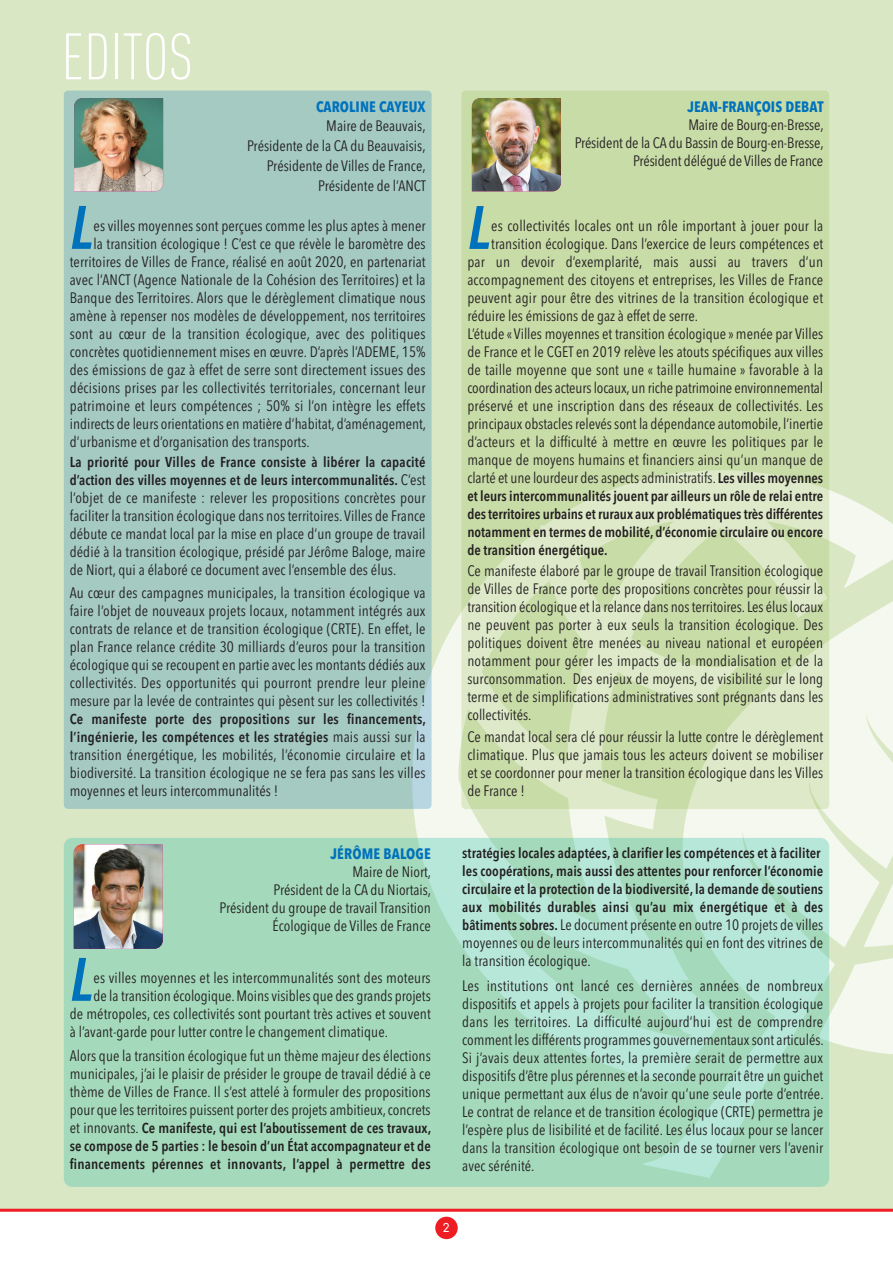
<style>
.page{position:relative;width:893px;height:1263px;background:#fff}
.page>*{position:absolute;margin:0;border:0;box-sizing:border-box;transform-origin:0 0}
.t1{font:300 condensed 64.5px "DIN Pro";color:#fff}
.t2{font:italic 600 60.6px "Avenir Next Condensed";color:#0072bc}
.t3{font:15px/18px "Avenir Next Condensed";letter-spacing:.005em;color:#231f20;text-align:justify}
.t4{font:700 15px "Avenir Next Condensed";letter-spacing:.005em;color:#0072bc}
.t5{font:600 14.25px/18px "Avenir Next Condensed";letter-spacing:.005em;color:#231f20}
.t6{font:13.5px "Duepuntozero";color:#fff}
.s1{font-weight:400;font-size:15px}
.s2{font-weight:600;font-size:14.25px}
</style>
<div class="page">
<div style="left:435px;top:1217px;width:23px;height:22px;background:#ee1d23;border-radius:50%"></div>
<div style="left:0;top:0;width:893px;height:1211px;background:#dae7c5"></div>
<svg style="left:413px;top:490px;width:480px;height:688px;fill:#f4f8ee"></svg>
<hr style="left:0;top:1209px;width:893px;height:3px;background:#ee1d23">
<div style="left:64px;top:91px;width:368px;height:718px;background:#a4cac2;border-radius:4px"></div>
<div style="left:64px;top:838px;width:765px;height:349px;background:#00b59d;border-radius:9px;opacity:.25"></div>
<div style="left:461px;top:91px;width:368px;height:718px;background:#84b133;border-radius:4px;opacity:.2"></div>
<img style="left:74px;top:98px;width:89px;height:93px">
<img style="left:74px;top:844px;width:89px;height:105px">
<img style="left:472px;top:98px;width:89px;height:93px">
<h1 class="t1" style="left:61px;top:33px;width:133px">EDITOS</h1>
<p class="t4" style="left:316px;top:97px;width:111px">CAROLINE CAYEUX</p>
<p class="t3" style="left:247px;top:116px;width:180px;line-height:20px;text-align:right">Maire de Beauvais,<br>Présidente de la CA du Beauvaisis,<br>Présidente de Villes de France,<br>Présidente de l’ANCT</p>
<h2 class="t2" style="left:70px;top:191px;width:25px">L</h2>
<p class="t3" style="left:94px;top:216px;width:333px">es villes moyennes sont perçues comme les plus aptes à mener</p>
<p class="t3" style="left:94px;top:234px;width:333px">la transition écologique ! C’est ce que révèle le baromètre des</p>
<p class="t3" style="left:70px;top:252px;width:357px">territoires de Villes de France, réalisé en août 2020, en partenariat</p>
<p class="t3" style="left:70px;top:270px;width:357px">avec l’ANCT (Agence Nationale de la Cohésion des Territoires) et la</p>
<p class="t3" style="left:70px;top:288px;width:357px">Banque des Territoires. Alors que le dérèglement climatique nous</p>
<p class="t3" style="left:70px;top:306px;width:357px">amène à repenser nos modèles de développement, nos territoires</p>
<p class="t3" style="left:70px;top:324px;width:357px">sont au cœur de la transition écologique, avec des politiques</p>
<p class="t3" style="left:70px;top:342px;width:357px">concrètes quotidiennement mises en œuvre. D’après l’ADEME, 15%</p>
<p class="t3" style="left:70px;top:360px;width:357px">des émissions de gaz à effet de serre sont directement issues des</p>
<p class="t3" style="left:70px;top:378px;width:357px">décisions prises par les collectivités territoriales, concernant leur</p>
<p class="t3" style="left:70px;top:396px;width:357px">patrimoine et leurs compétences ; 50% si l’on intègre les effets</p>
<p class="t3" style="left:70px;top:414px;width:358px">indirects de leurs orientations en matière d’habitat, d’aménagement,</p>
<p class="t3" style="left:70px;top:432px;width:242px">d’urbanisme et d’organisation des transports.</p>
<p class="t5" style="left:70px;top:452px;width:357px">La priorité pour Villes de France consiste à libérer la capacité d’action des villes moyennes et de leurs intercommunalités. <span class="s1">C’est</span></p>
<p class="t3" style="left:70px;top:488px;width:357px">l’objet de ce manifeste : relever les propositions concrètes pour faciliter la transition écologique dans nos territoires. Villes de France débute ce mandat local par la mise en place d’un groupe de travail dédié à la transition écologique, présidé par Jérôme Baloge, maire de Niort, qui a élaboré ce document avec l’ensemble des élus.</p>
<p class="t3" style="left:70px;top:583px;width:357px">Au cœur des campagnes municipales, la transition écologique va faire l’objet de nouveaux projets locaux, notamment intégrés aux contrats de relance et de transition écologique (CRTE). En effet, le plan France relance crédite 30 milliards d’euros pour la transition écologique qui se recoupent en partie avec les montants dédiés aux collectivités. Des opportunités qui pourront prendre leur pleine mesure par la levée de contraintes qui pèsent sur les collectivités !</p>
<p class="t5" style="left:70px;top:709px;width:358px">Ce manifeste porte des propositions sur les financements, l’ingénierie, les compétences et les stratégies <span class="s1">mais aussi sur la</span></p>
<p class="t3" style="left:70px;top:745px;width:357px">transition énergétique, les mobilités, l’économie circulaire et la biodiversité. La transition écologique ne se fera pas sans les villes moyennes et leurs intercommunalités !</p>
<p class="t4" style="left:330px;top:844px;width:102px">JÉRÔME BALOGE</p>
<p class="t3" style="left:219px;top:862px;width:213px;text-align:right">Maire de Niort,<br>Président de la CA du Niortais,<br>Président du groupe de travail Transition<br>Écologique de Villes de France</p>
<h2 class="t2" style="left:70px;top:943px;width:25px">L</h2>
<p class="t3" style="left:94px;top:968px;width:339px">es villes moyennes et les intercommunalités sont des moteurs</p>
<p class="t3" style="left:94px;top:986px;width:339px">de la transition écologique.Moins visibles que des grands projets</p>
<p class="t3" style="left:70px;top:1004px;width:362px">de métropoles, ces collectivités sont pourtant très actives et souvent</p>
<p class="t3" style="left:70px;top:1022px;width:320px">à l’avant-garde pour lutter contre le changement climatique.</p>
<p class="t3" style="left:70px;top:1046px;width:362px">Alors que la transition écologique fut un thème majeur des élections municipales, j’ai le plaisir de présider le groupe de travail dédié à ce thème de Villes de France. Il s’est attelé à formuler des propositions pour que les territoires puissent porter des projets ambitieux,concrets</p>
<p class="t5" style="left:70px;top:1119px;width:363px;text-align:justify"><span class="s1">et innovants.</span> Ce manifeste, qui est l’aboutissement de ces travaux, se compose de 5 parties : le besoin d’un État accompagnateur et de financements pérennes et innovants, l’appel à permettre des</p>
<p class="t4" style="left:687px;top:97px;width:138px">JEAN-FRANÇOIS DEBAT</p>
<p class="t3" style="left:575px;top:115px;width:250px;text-align:right">Maire de Bourg-en-Bresse,<br>Président de la CA du Bassin de Bourg-en-Bresse,<br>Président délégué de Villes de France</p>
<h2 class="t2" style="left:467px;top:191px;width:25px">L</h2>
<p class="t3" style="left:491px;top:216px;width:333px">es collectivités locales ont un rôle important à jouer pour la</p>
<p class="t3" style="left:491px;top:234px;width:333px">transition écologique. Dans l’exercice de leurs compétences et</p>
<p class="t3" style="left:467px;top:252px;width:357px">par un devoir d’exemplarité, mais aussi au travers d’un</p>
<p class="t3" style="left:467px;top:270px;width:357px">accompagnement des citoyens et entreprises, les Villes de France</p>
<p class="t3" style="left:467px;top:288px;width:357px">peuvent agir pour être des vitrines de la transition écologique et</p>
<p class="t3" style="left:467px;top:306px;width:232px">réduire les émissions de gaz à effet de serre.</p>
<p class="t3" style="left:467px;top:324px;width:357px">L’étude « Villes moyennes et transition écologique » menée par Villes</p>
<p class="t3" style="left:467px;top:342px;width:357px">de France et le CGET en 2019 relève les atouts spécifiques aux villes</p>
<p class="t3" style="left:467px;top:360px;width:357px">de taille moyenne que sont une « taille humaine » favorable à la</p>
<p class="t3" style="left:467px;top:378px;width:357px">coordination des acteurs locaux, un riche patrimoine environnemental</p>
<p class="t3" style="left:467px;top:396px;width:357px">préservé et une inscription dans des réseaux de collectivités. Les</p>
<p class="t3" style="left:467px;top:414px;width:357px">principaux obstacles relevés sont la dépendance automobile, l’inertie</p>
<p class="t3" style="left:467px;top:432px;width:357px">d’acteurs et la difficulté à mettre en œuvre les politiques par le</p>
<p class="t3" style="left:467px;top:450px;width:357px">manque de moyens humains et financiers ainsi qu’un manque de</p>
<p class="t3" style="left:467px;top:468px;width:357px">clarté et une lourdeur des aspects administratifs.<span class="s2">Les villes moyennes</span></p>
<p class="t5" style="left:467px;top:487px;width:357px;text-align:justify">et leurs intercommunalités jouent par ailleurs un rôle de relai entre des territoires urbains et ruraux aux problématiques très différentes notamment en termes de mobilité, d’économie circulaire ou encore de transition énergétique.</p>
<p class="t3" style="left:467px;top:561px;width:357px">Ce manifeste élaboré par le groupe de travail Transition écologique de Villes de France porte des propositions concrètes pour réussir la transition écologique et la relance dans nos territoires.Les élus locaux ne peuvent pas porter à eux seuls la transition écologique. Des politiques doivent être menées au niveau national et européen notamment pour gérer les impacts de la mondialisation et de la surconsommation. Des enjeux de moyens, de visibilité sur le long terme et de simplifications administratives sont prégnants dans les collectivités.</p>
<p class="t3" style="left:467px;top:726px;width:357px">Ce mandat local sera clé pour réussir la lutte contre le dérèglement climatique. Plus que jamais tous les acteurs doivent se mobiliser et se coordonner pour mener la transition écologique dans les Villes de France !</p>
<p class="t5" style="left:462px;top:844px;width:362px">stratégies locales adaptées, à clarifier les compétences et à faciliter les coopérations, mais aussi des attentes pour renforcer l’économie circulaire et la protection de la biodiversité, la demande de soutiens aux mobilités durables ainsi qu’au mix énergétique et à des</p>
<p class="t3" style="left:462px;top:915px;width:362px"><span class="s2">bâtiments sobres.</span>Le document présente en outre 10 projets de villes moyennes ou de leurs intercommunalités qui en font des vitrines de la transition écologique.</p>
<p class="t3" style="left:462px;top:975px;width:363px">Les institutions ont lancé ces dernières années de nombreux dispositifs et appels à projets pour faciliter la transition écologique dans les territoires. La difficulté aujourd’hui est de comprendre comment les différents programmes gouvernementaux sont articulés.<br>Si j’avais deux attentes fortes, la première serait de permettre aux dispositifs d’être plus pérennes et la seconde pourrait être un guichet unique permettant aux élus de n’avoir qu’une seule porte d’entrée.<br>Le contrat de relance et de transition écologique (CRTE) permettra je l’espère plus de lisibilité et de facilité. Les élus locaux pour se lancer dans la transition écologique ont besoin de se tourner vers l’avenir avec sérénité.</p>
<p class="t6" style="left:443px;top:1220px;width:8px">2</p>
</div>
